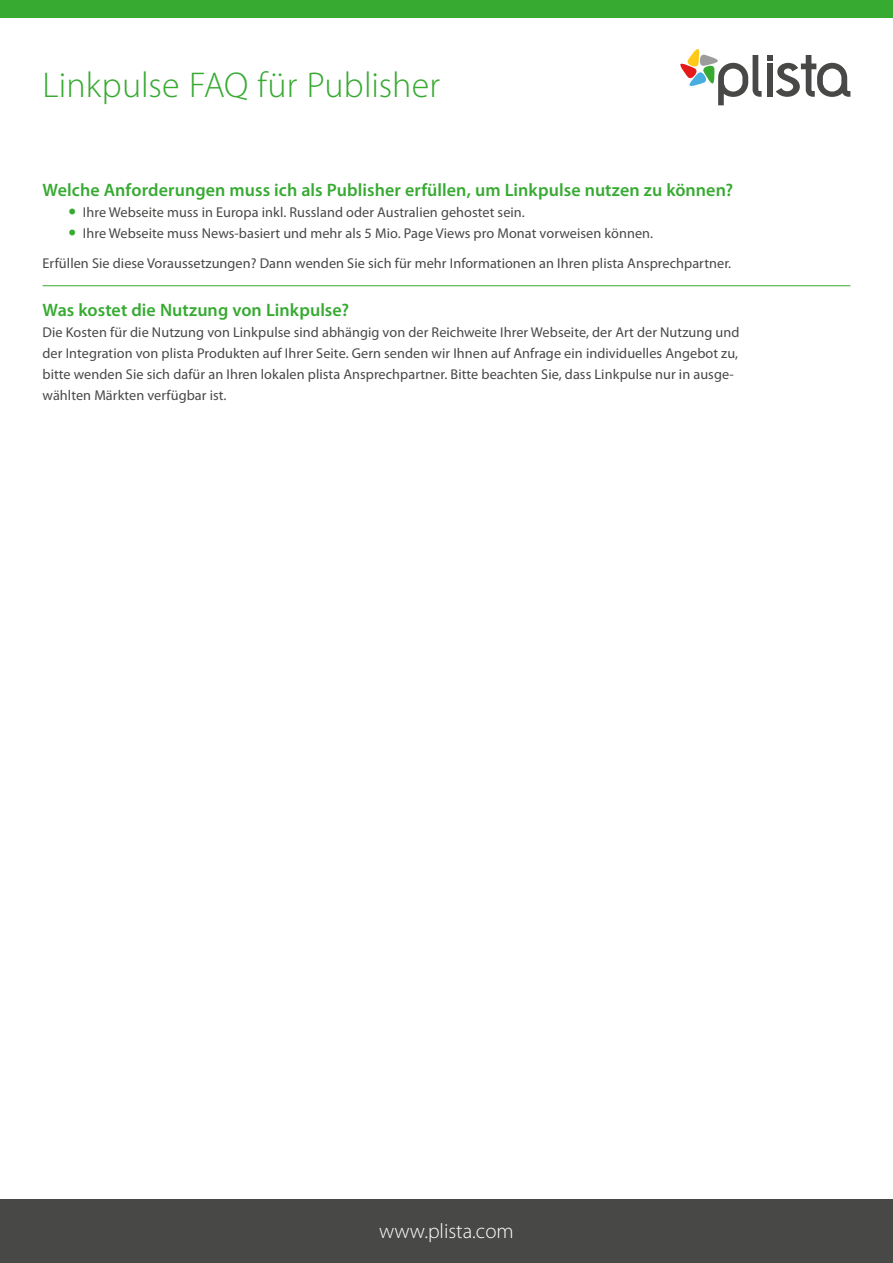
<style>
.page{position:relative;width:893px;height:1263px;background:#fff}
.page>*{position:absolute;margin:0;border:0;box-sizing:border-box;transform-origin:0 0}
.t1{font:300 36px "Myriad Pro";color:#37aa32}
.t2{font:300 21px "Myriad Pro";color:#fff}
.t3{font:600 18px "Myriad Pro";letter-spacing:.005em;color:#37aa32}
.t4{font:14.25px/21px "Myriad Pro";letter-spacing:.005em;color:#484847}
</style>
<div class="page">
<div style="left:0;top:1199px;width:893px;height:64px;background:#484847"></div>
<div style="left:0;top:0;width:893px;height:17px;background:#37aa32"></div>
<svg style="left:680px;top:49px;width:170px;height:56px"></svg>
<hr style="left:43px;top:285px;width:807px;height:1px;background:#37aa32">
<h1 class="t1" style="left:43px;top:65px;width:399px">Linkpulse FAQ für Publisher</h1>
<p class="t3" style="left:43px;top:178px;width:692px">Welche Anforderungen muss ich als Publisher erfüllen, um Linkpulse nutzen zu können?</p>
<p class="t4" style="left:83px;top:201px;width:572px">Ihre Webseite muss in Europa inkl. Russland oder Australien gehostet sein.<br>Ihre Webseite muss News-basiert und mehr als 5 Mio. Page Views pro Monat vorweisen können.</p>
<p class="t4" style="left:43px;top:252px;width:690px">Erfüllen Sie diese Voraussetzungen? Dann wenden Sie sich für mehr Informationen an Ihren plista Ansprechpartner.</p>
<p class="t3" style="left:43px;top:298px;width:308px">Was kostet die Nutzung von Linkpulse?</p>
<p class="t4" style="left:43px;top:321px;width:698px">Die Kosten für die Nutzung von Linkpulse sind abhängig von der Reichweite Ihrer Webseite, der Art der Nutzung und der Integration von plista Produkten auf Ihrer Seite. Gern senden wir Ihnen auf Anfrage ein individuelles Angebot zu, bitte wenden Sie sich dafür an Ihren lokalen plista Ansprechpartner. Bitte beachten Sie, dass Linkpulse nur in ausge&shy;wählten Märkten verfügbar ist.</p>
<h2 class="t2" style="left:379px;top:1219px;width:136px">www.plista.com</h2>
</div>
